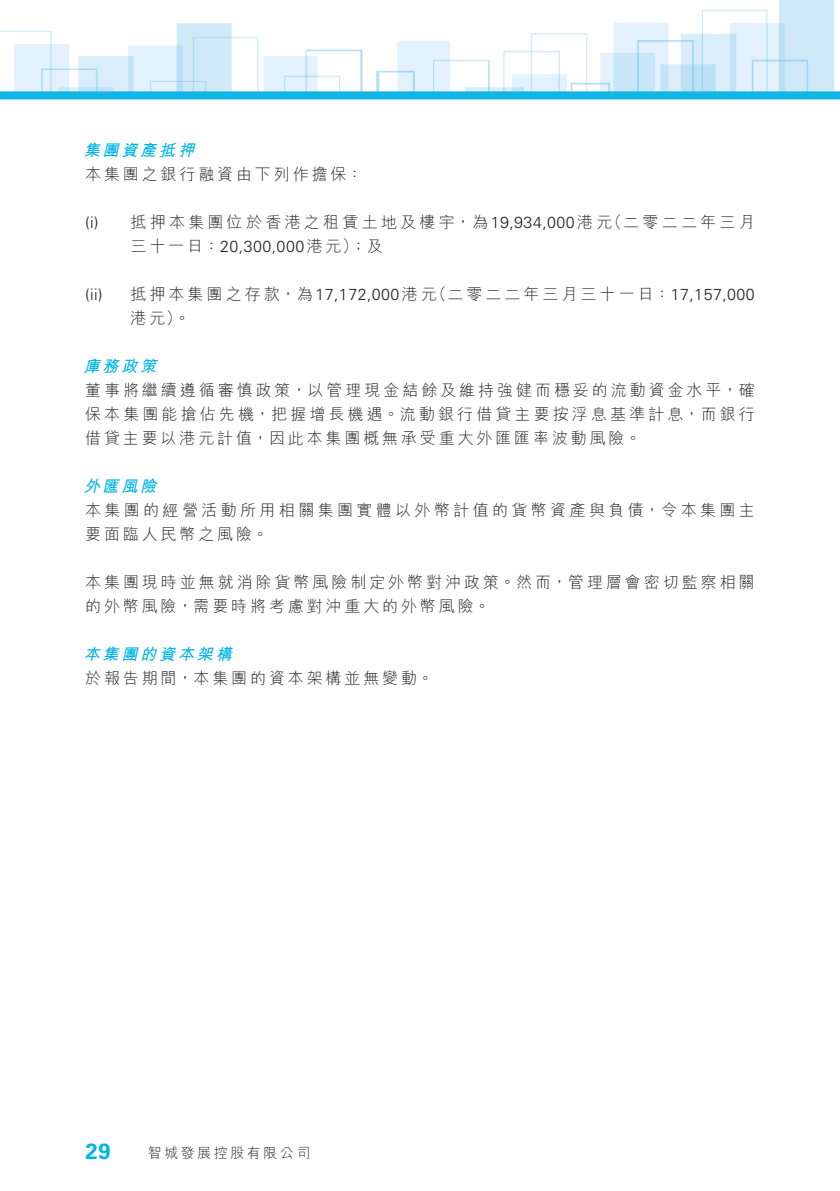
<style>
.page{position:relative;width:840px;height:1191px;background:#fff}
.page>*{position:absolute;margin:0;border:0;box-sizing:border-box;transform-origin:0 0}
.t1{font:700 22px "Univers LT Std";color:#00b5e6}
.t2{font:300 16px/24px "M Hei HK";letter-spacing:.185em;color:#231f20;text-align:justify}
.t3{font:300 16px/24px "M Hei HK";letter-spacing:.21em;color:#231f20}
.t4{font:300 16px "M Hei HK";letter-spacing:.205em;color:#231f20}
.t5{font:italic 700 16px "M Hei HK";color:#00b5e6}
.t6{font:300 16px "Univers LT Std";color:#231f20}
.t7{font:300 14px "M Hei HK";letter-spacing:.18em;color:#231f20}
.s1{font-family:"Univers LT Std"}
</style>
<div class="page">
<img style="left:0;top:0;width:840px;height:100px">
<p class="t5" style="left:84px;top:139px;width:116px">集團資產抵押</p>
<p class="t2" style="left:85px;top:162px;width:279px">本集團之銀行融資由下列作擔保：</p>
<p class="t6" style="left:85px;top:213px;width:15px">) i(</p>
<p class="t6" style="left:85px;top:285px;width:19px">i i( )</p>
<p class="t4" style="left:606px;top:214px;width:150px">（二零二二年三月</p>
<p class="t4" style="left:130px;top:214px;width:483px">抵押本集團位於香港之租賃土地及樓宇，為<span class="s1">19,934,000</span>港元</p>
<p class="t2" style="left:130px;top:234px;width:254px">三十一日：<span class="s1">20,300,000</span>港元）；及</p>
<p class="t2" style="left:430px;top:282px;width:325px">（二零二二年三月三十一日：<span class="s1">17,157,000</span></p>
<p class="t2" style="left:130px;top:282px;width:308px">抵押本集團之存款，為<span class="s1">17,172,000</span>港元</p>
<p class="t2" style="left:130px;top:306px;width:61px">港元。(</p>
<p class="t5" style="left:84px;top:355px;width:79px">庫務政策</p>
<p class="t2" style="left:85px;top:378px;width:671px">董事將繼續遵循審慎政策，以管理現金結餘及維持強健而穩妥的流動資金水平，確保本集團能搶佔先機，把握增長機遇。流動銀行借貸主要按浮息基準計息，而銀行借貸主要以港元計值，因此本集團概無承受重大外匯匯率波動風險。</p>
<p class="t5" style="left:84px;top:475px;width:79px">外匯風險</p>
<p class="t3" style="left:85px;top:498px;width:671px">本集團的經營活動所用相關集團實體以外幣計值的貨幣資產與負債，令本集團主要面臨人民幣之風險。</p>
<p class="t2" style="left:85px;top:570px;width:670px">本集團現時並無就消除貨幣風險制定外幣對沖政策。然而，管理層會密切監察相關的外幣風險，需要時將考慮對沖重大的外幣風險。</p>
<p class="t5" style="left:84px;top:643px;width:154px">本集團的資本架構</p>
<p class="t2" style="left:85px;top:666px;width:350px">於報告期間，本集團的資本架構並無變動。</p>
<h1 class="t1" style="left:85px;top:1138px;width:27px">29</h1>
<p class="t7" style="left:148px;top:1145px;width:164px">智城發展控股有限公司</p>
</div>
